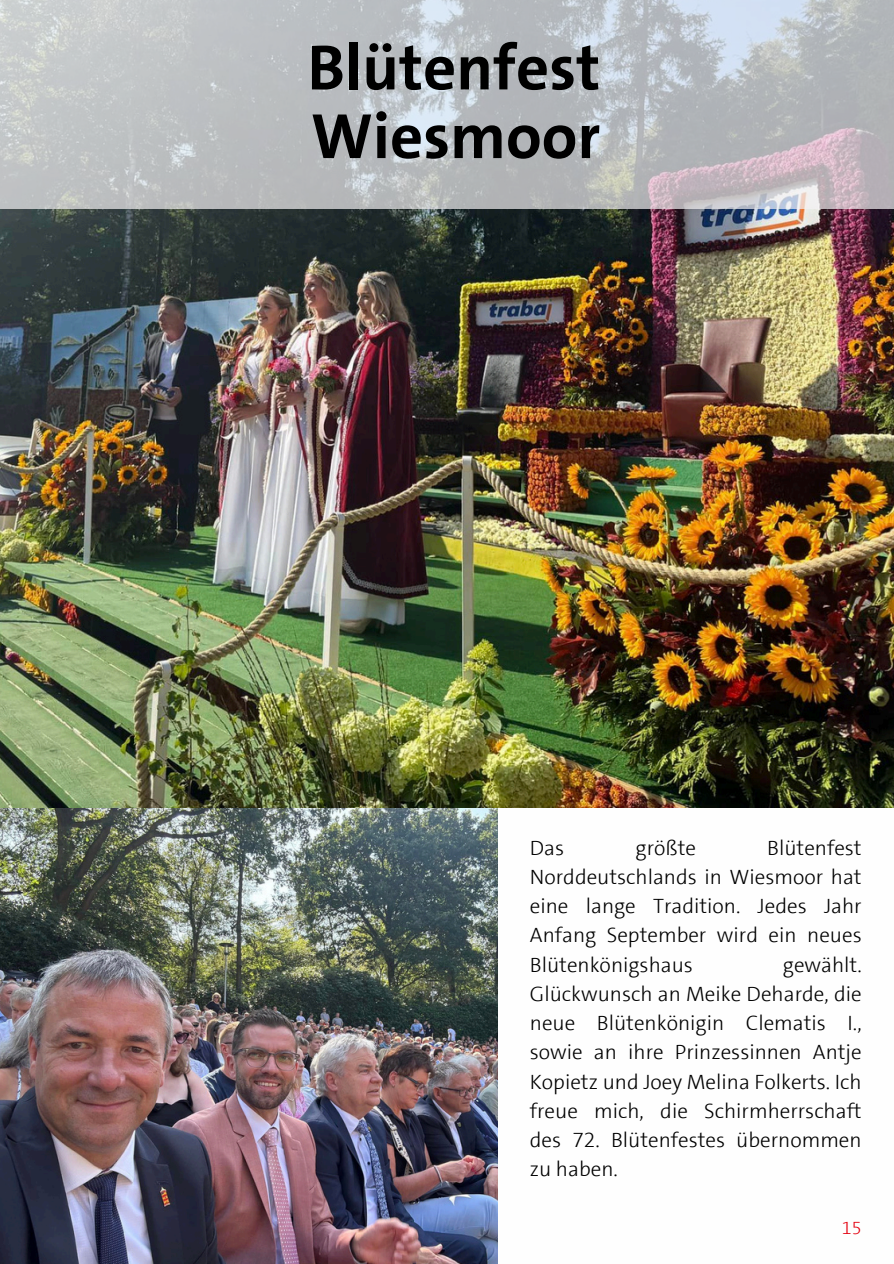
<style>
.page{position:relative;width:894px;height:1264px;background:#fff}
.page>*{position:absolute;margin:0;border:0;box-sizing:border-box;transform-origin:0 0}
.t1{font:700 64.5px/68.7px "SPD The Sans";color:#000}
.t2{font:300 21px/29.2px "SPD The Sans";color:#000;text-align:justify}
.t3{font:300 18px "SPD The Sans";color:#e3000f}
</style>
<div class="page">
<img style="left:0;top:807px;width:497px;height:456px">
<img style="left:0;top:208px;width:893px;height:599px">
<svg style="left:0;top:0;width:893px;height:208px;background:#bdc0c4"></svg>
<p class="t1" style="left:307px;top:34px;width:294px">Blütenfest<br>Wiesmoor</p>
<p class="t2" style="left:529px;top:833px;width:333px;text-indent:237px">Blütenfest Norddeutschlands in Wiesmoor hat eine lange Tradition. Jedes Jahr Anfang September wird ein neues Blütenkönigshaus</p>
<p class="t2" style="left:529px;top:833px;width:36px">Das</p>
<p class="t2" style="left:635px;top:833px;width:62px">größte</p>
<p class="t2" style="left:529px;top:950px;width:333px;text-indent:253px">gewählt.<br>Glückwunsch an Meike Deharde, die neue Blütenkönigin Clematis I., sowie an ihre Prinzessinnen Antje Kopietz und Joey Melina Folkerts. Ich freue mich, die Schirmherrschaft des 72. Blütenfestes übernommen zu haben.</p>
<p class="t3" style="left:841px;top:1216px;width:21px">15</p>
</div>
